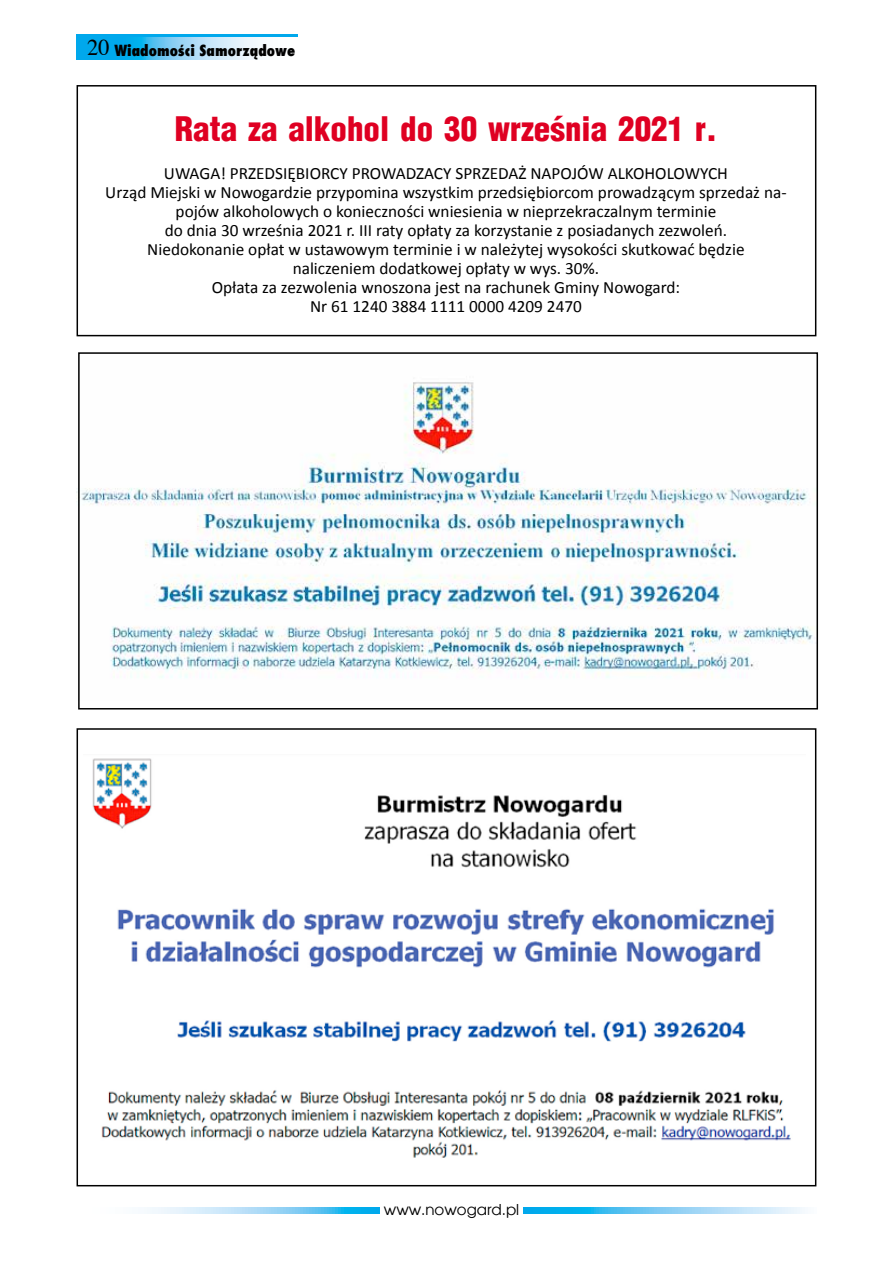
<style>
.page{position:relative;width:893px;height:1263px;background:#fff}
.page>*{position:absolute;margin:0;border:0;box-sizing:border-box;transform-origin:0 0}
.t1{font:900 33px "Switzerland Cond";color:#df0022}
.t2{font:17.25px/19px "Calibri";color:#000;text-align:center}
.t3{font:800 15px "Fujiyama";color:#000}
.t4{font:15px "Avalon";color:#000}
.s1{font-family:"Times";font-weight:400;font-size:22.5px}
</style>
<div class="page">
<div style="left:77px;top:34px;width:221px;height:26px;background:#00a8ec"></div>
<svg style="left:138px;top:37px;width:160px;height:23px;background:#b9e3f8"></svg>
<svg style="left:147px;top:1207px;width:658px;height:6px;background:#81d0f4"></svg>
<div style="left:380px;top:1203px;width:143px;height:15px;background:#fff"></div>
<img style="left:92px;top:758px;width:699px;height:400px">
<img style="left:77px;top:382px;width:736px;height:296px">
<div style="left:77px;top:728px;width:739px;height:458px;border:2px solid #000"></div>
<div style="left:78px;top:352px;width:740px;height:357px;border:2px solid #000"></div>
<div style="left:77px;top:85px;width:739px;height:251px;border:2px solid #000"></div>
<p class="t3" style="left:87px;top:40px;width:210px"><span class="s1">20</span> Wiadomości Samorządowe</p>
<h1 class="t1" style="left:175px;top:107px;width:544px">Rata za alkohol do 30 września 2021 r.</h1>
<p class="t2" style="left:105px;top:163px;width:683px">UWAGA! PRZEDSIĘBIORCY PROWADZACY SPRZEDAŻ NAPOJÓW ALKOHOLOWYCH<br>Urząd Miejski w Nowogardzie przypomina wszystkim przedsiębiorcom prowadzącym sprzedaż na&shy;pojów alkoholowych o konieczności wniesienia w nieprzekraczalnym terminie<br>do dnia 30 września 2021 r. III raty opłaty za korzystanie z posiadanych zezwoleń.<br>Niedokonanie opłat w ustawowym terminie i w należytej wysokości skutkować będzie naliczeniem dodatkowej opłaty w wys. 30%.<br>Opłata za zezwolenia wnoszona jest na rachunek Gminy Nowogard:<br>Nr 61 1240 3884 1111 0000 4209 2470</p>
<p class="t4" style="left:384px;top:1200px;width:137px">www.nowogard.pl</p>
</div>
